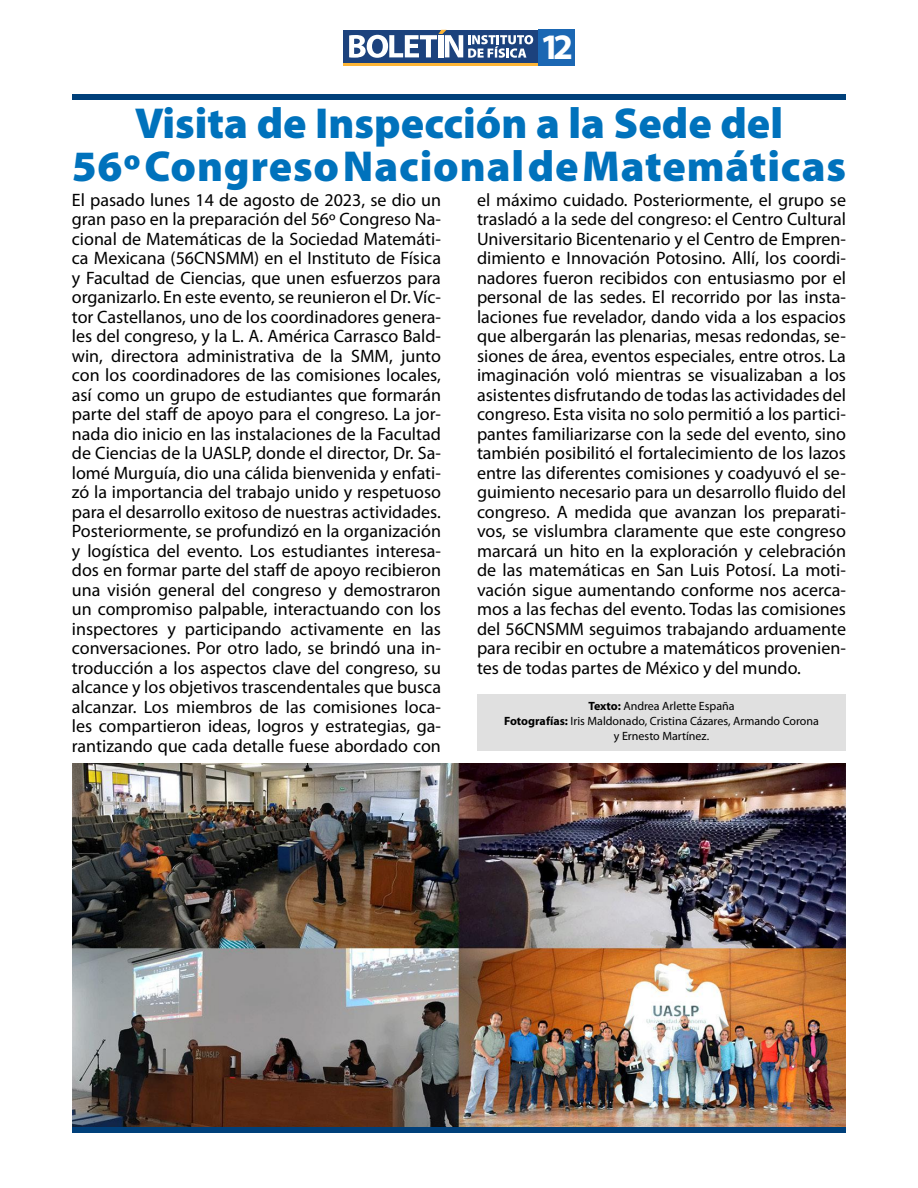
<style>
.page{position:relative;width:918px;height:1188px;background:#fff}
.page>*{position:absolute;margin:0;border:0;box-sizing:border-box;transform-origin:0 0}
.t1{font:900 43.5px/43.5px "Myriad Pro";letter-spacing:.01em;color:#0072bc;text-align:center}
.t2{font:700 36px "Myriad Pro";color:#fff}
.t3{font:18px/19.5px "Myriad Pro";color:#000;text-align:justify}
.t4{font:12px/15px "Myriad Pro";color:#000;text-align:center}
.s1{font-weight:700}
</style>
<div class="page">
<hr style="left:344px;top:63px;width:194px;height:3px;background:#fdb536">
<div style="left:344px;top:30px;width:194px;height:33px;background:#1c427d"></div>
<svg style="left:349px;top:30px;width:184px;height:28px"></svg>
<div style="left:538px;top:30px;width:36px;height:36px;background:#1b67b3"></div>
<img style="left:72px;top:764px;width:774px;height:369px">
<div style="left:72px;top:94px;width:774px;height:6px;background:#00407a"></div>
<div style="left:72px;top:1127px;width:774px;height:5px;background:#00407a"></div>
<div style="left:477px;top:694px;width:369px;height:57px;background:#e0e0e0"></div>
<h2 class="t2" style="left:540px;top:26px;width:35px">12</h2>
<h1 class="t1" style="left:72px;top:102px;width:776px">Visita de Inspección a la Sede del<br>56º Congreso Nacional de Matemáticas</h1>
<p class="t3" style="left:72px;top:190px;width:371px">El pasado lunes 14 de agosto de 2023, se dio un gran paso en la preparación del 56º Congreso Na&shy;cional de Matemáticas de la Sociedad Matemáti&shy;ca Mexicana (56CNSMM) en el Instituto de Física y Facultad de Ciencias, que unen esfuerzos para organizarlo. En este evento, se reunieron el Dr. Víc&shy;tor Castellanos, uno de los coordinadores genera&shy;les del congreso, y la L. A. América Carrasco Bald&shy;win, directora administrativa de la SMM, junto con los coordinadores de las comisiones locales, así como un grupo de estudiantes que formarán parte del staff de apoyo para el congreso. La jor&shy;nada dio inicio en las instalaciones de la Facultad de Ciencias de la UASLP, donde el director, Dr. Sa&shy;lomé Murguía, dio una cálida bienvenida y enfati&shy;zó la importancia del trabajo unido y respetuoso para el desarrollo exitoso de nuestras actividades.<br>Posteriormente, se profundizó en la organización y logística del evento. Los estudiantes interesa&shy;dos en formar parte del staff de apoyo recibieron una visión general del congreso y demostraron un compromiso palpable, interactuando con los inspectores y participando activamente en las conversaciones. Por otro lado, se brindó una in&shy;troducción a los aspectos clave del congreso, su alcance y los objetivos trascendentales que busca alcanzar. Los miembros de las comisiones loca&shy;les compartieron ideas, logros y estrategias, ga&shy;rantizando que cada detalle fuese abordado con</p>
<p class="t3" style="left:477px;top:190px;width:371px">el máximo cuidado. Posteriormente, el grupo se trasladó a la sede del congreso: el Centro Cultural Universitario Bicentenario y el Centro de Empren&shy;dimiento e Innovación Potosino. Allí, los coordi&shy;nadores fueron recibidos con entusiasmo por el personal de las sedes. El recorrido por las insta&shy;laciones fue revelador, dando vida a los espacios que albergarán las plenarias, mesas redondas, se&shy;siones de área, eventos especiales, entre otros. La imaginación voló mientras se visualizaban a los asistentes disfrutando de todas las actividades del congreso. Esta visita no solo permitió a los partici&shy;pantes familiarizarse con la sede del evento, sino también posibilitó el fortalecimiento de los lazos entre las diferentes comisiones y coadyuvó el se&shy;guimiento necesario para un desarrollo fluido del congreso. A medida que avanzan los preparati&shy;vos, se vislumbra claramente que este congreso marcará un hito en la exploración y celebración de las matemáticas en San Luis Potosí. La moti&shy;vación sigue aumentando conforme nos acerca&shy;mos a las fechas del evento. Todas las comisiones del 56CNSMM seguimos trabajando arduamente para recibir en octubre a matemáticos provenien&shy;tes de todas partes de México y del mundo.</p>
<p class="t4" style="left:504px;top:699px;width:316px"><span class="s1">Texto:</span> Andrea Arlette España<br><span class="s1">Fotografías:</span> Iris Maldonado, Cristina Cázares, Armando Corona y Ernesto Martínez.</p>
</div>
